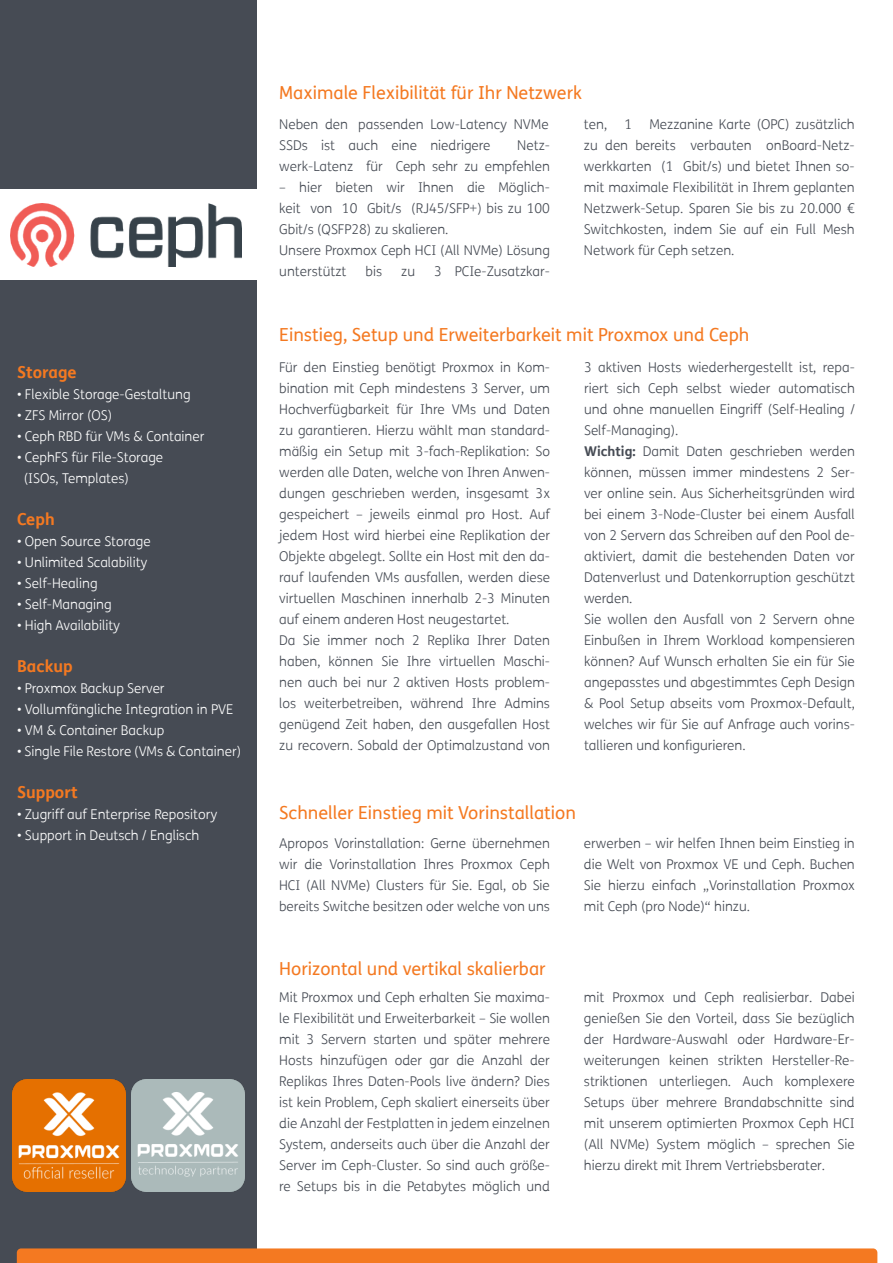
<style>
.page{position:relative;width:893px;height:1263px;background:#fff}
.page>*{position:absolute;margin:0;border:0;box-sizing:border-box;transform-origin:0 0}
.t1{font:18px "FS Me";color:#f47921}
.t2{font:700 16.5px "FS Me";color:#f47921}
.t3{font:300 13.5px/21px "FS Me";color:#464b54;text-align:justify}
.t4{font:300 13.5px "FS Me";color:#fff}
.s1{font-weight:700}
</style>
<div class="page">
<div style="left:0;top:0;width:256px;height:1263px;background:#464b54"></div>
<div style="left:17px;top:1248px;width:860px;height:15px;background:#f47921"></div>
<div style="left:0;top:189px;width:263px;height:90px;background:#fff"></div>
<img style="left:10px;top:204px;width:231px;height:63px">
<img style="left:13px;top:1079px;width:112px;height:113px">
<img style="left:132px;top:1079px;width:112px;height:112px">
<p class="t2" style="left:17px;top:359px;width:61px">Storage</p>
<p class="t4" style="left:17px;top:385px;width:175px">• Flexible Storage-Gestaltung</p>
<p class="t4" style="left:17px;top:406px;width:97px">• ZFS Mirror (OS)</p>
<p class="t4" style="left:17px;top:427px;width:189px">• Ceph RBD für VMs &amp; Container</p>
<p class="t4" style="left:17px;top:448px;width:148px">• CephFS für File-Storage</p>
<p class="t4" style="left:24px;top:469px;width:107px">(ISOs, Templates)</p>
<p class="t2" style="left:17px;top:506px;width:39px">Ceph</p>
<p class="t4" style="left:17px;top:532px;width:135px">• Open Source Storage</p>
<p class="t4" style="left:17px;top:553px;width:132px">• Unlimited Scalability</p>
<p class="t4" style="left:17px;top:574px;width:82px">• Self-Healing</p>
<p class="t4" style="left:17px;top:595px;width:96px">• Self-Managing</p>
<p class="t4" style="left:17px;top:616px;width:105px">• High Availability</p>
<p class="t2" style="left:17px;top:653px;width:57px">Backup</p>
<p class="t4" style="left:17px;top:679px;width:149px">• Proxmox Backup Server</p>
<p class="t4" style="left:17px;top:700px;width:218px">• Vollumfängliche Integration in PVE</p>
<p class="t4" style="left:17px;top:721px;width:149px">• VM &amp; Container Backup</p>
<p class="t4" style="left:17px;top:742px;width:226px">• Single File Restore (VMs &amp; Container)</p>
<p class="t2" style="left:17px;top:779px;width:62px">Support</p>
<p class="t4" style="left:17px;top:805px;width:202px">• Zugriff auf Enterprise Repository</p>
<p class="t4" style="left:17px;top:826px;width:184px">• Support in Deutsch / Englisch</p>
<p class="t1" style="left:279px;top:81px;width:304px">Maximale Flexibilität für Ihr Netzwerk</p>
<p class="t3" style="left:279px;top:113px;width:271px">Neben den passenden Low-Latency NVMe</p>
<p class="t3" style="left:279px;top:134px;width:213px">SSDs ist auch eine niedrigere</p>
<p class="t3" style="left:279px;top:134px;width:272px;text-align:right">Netz-<br>werk-Latenz für Ceph sehr zu empfehlen</p>
<p class="t3" style="left:279px;top:176px;width:272px">– hier bieten wir Ihnen die Möglich&shy;keit von 10 Gbit/s (RJ45/SFP+) bis zu 100<br>Gbit/s (QSFP28) zu skalieren.</p>
<p class="t3" style="left:279px;top:239px;width:272px">Unsere Proxmox Ceph HCI (All NVMe) Lösung unterstützt</p>
<p class="t3" style="left:366px;top:260px;width:18px">bis</p>
<p class="t3" style="left:401px;top:260px;width:15px">zu</p>
<p class="t3" style="left:434px;top:260px;width:117px">3 PCIe-Zusatzkar-</p>
<p class="t3" style="left:584px;top:113px;width:272px;text-indent:65px">Mezzanine Karte (OPC) zusätzlich zu den bereits verbauten onBoard-Netz&shy;werkkarten (1 Gbit/s) und bietet Ihnen so&shy;mit maximale Flexibilität in Ihrem geplanten Netzwerk-Setup. Sparen Sie bis zu 20.000 € Switchkosten, indem Sie auf ein Full Mesh Network für Ceph setzen.</p>
<p class="t3" style="left:584px;top:113px;width:25px">ten,</p>
<p class="t3" style="left:624px;top:113px;width:9px">1</p>
<p class="t1" style="left:279px;top:322px;width:472px">Einstieg, Setup und Erweiterbarkeit mit Proxmox und Ceph</p>
<p class="t3" style="left:279px;top:356px;width:272px">Für den Einstieg benötigt Proxmox in Kom&shy;bination mit Ceph mindestens 3 Server, um Hochverfügbarkeit für Ihre VMs und Daten zu garantieren. Hierzu wählt man standard&shy;mäßig ein Setup mit 3-fach-Replikation: So werden alle Daten, welche von Ihren Anwen&shy;dungen geschrieben werden, insgesamt 3x gespeichert – jeweils einmal pro Host. Auf jedem Host wird hierbei eine Replikation der Objekte abgelegt. Sollte ein Host mit den da&shy;rauf laufenden VMs ausfallen, werden diese virtuellen Maschinen innerhalb 2-3 Minuten auf einem anderen Host neugestartet.</p>
<p class="t3" style="left:279px;top:629px;width:272px">Da Sie immer noch 2 Replika Ihrer Daten haben, können Sie Ihre virtuellen Maschi&shy;nen auch bei nur 2 aktiven Hosts problem&shy;los weiterbetreiben, während Ihre Admins genügend Zeit haben, den ausgefallen Host zu recovern. Sobald der Optimalzustand von</p>
<p class="t3" style="left:584px;top:356px;width:272px">3 aktiven Hosts wiederhergestellt ist, repa&shy;riert sich Ceph selbst wieder automatisch und ohne manuellen Eingriff (Self-Healing / Self-Managing).</p>
<p class="t3" style="left:584px;top:440px;width:272px"><span class="s1">Wichtig:</span> Damit Daten geschrieben werden können, müssen immer mindestens 2 Ser&shy;ver online sein. Aus Sicherheitsgründen wird bei einem 3-Node-Cluster bei einem Ausfall von 2 Servern das Schreiben auf den Pool de&shy;aktiviert, damit die bestehenden Daten vor Datenverlust und Datenkorruption geschützt werden.</p>
<p class="t3" style="left:584px;top:608px;width:272px">Sie wollen den Ausfall von 2 Servern ohne Einbußen in Ihrem Workload kompensieren können? Auf Wunsch erhalten Sie ein für Sie angepasstes und abgestimmtes Ceph Design &amp; Pool Setup abseits vom Proxmox-Default, welches wir für Sie auf Anfrage auch vorins&shy;tallieren und konfigurieren.</p>
<p class="t1" style="left:279px;top:801px;width:298px">Schneller Einstieg mit Vorinstallation</p>
<p class="t3" style="left:279px;top:832px;width:272px">Apropos Vorinstallation: Gerne übernehmen wir die Vorinstallation Ihres Proxmox Ceph HCI (All NVMe) Clusters für Sie. Egal, ob Sie bereits Switche besitzen oder welche von uns</p>
<p class="t3" style="left:584px;top:832px;width:272px">erwerben – wir helfen Ihnen beim Einstieg in die Welt von Proxmox VE und Ceph. Buchen Sie hierzu einfach „Vorinstallation Proxmox mit Ceph (pro Node)“ hinzu.</p>
<p class="t1" style="left:279px;top:957px;width:268px">Horizontal und vertikal skalierbar</p>
<p class="t3" style="left:279px;top:986px;width:272px">Mit Proxmox und Ceph erhalten Sie maxima&shy;le Flexibilität und Erweiterbarkeit – Sie wollen mit 3 Servern starten und später mehrere Hosts hinzufügen oder gar die Anzahl der Replikas Ihres Daten-Pools live ändern? Dies ist kein Problem, Ceph skaliert einerseits über die Anzahl der Festplatten in jedem einzelnen System, anderseits auch über die Anzahl der Server im Ceph-Cluster. So sind auch größe&shy;re Setups bis in die Petabytes möglich und</p>
<p class="t3" style="left:584px;top:986px;width:272px">mit Proxmox und Ceph realisierbar. Dabei genießen Sie den Vorteil, dass Sie bezüglich der Hardware-Auswahl oder Hardware-Er&shy;weiterungen keinen strikten Hersteller-Re&shy;striktionen unterliegen. Auch komplexere Setups über mehrere Brandabschnitte sind mit unserem optimierten Proxmox Ceph HCI (All NVMe) System möglich – sprechen Sie hierzu direkt mit Ihrem Vertriebsberater.</p>
</div>
